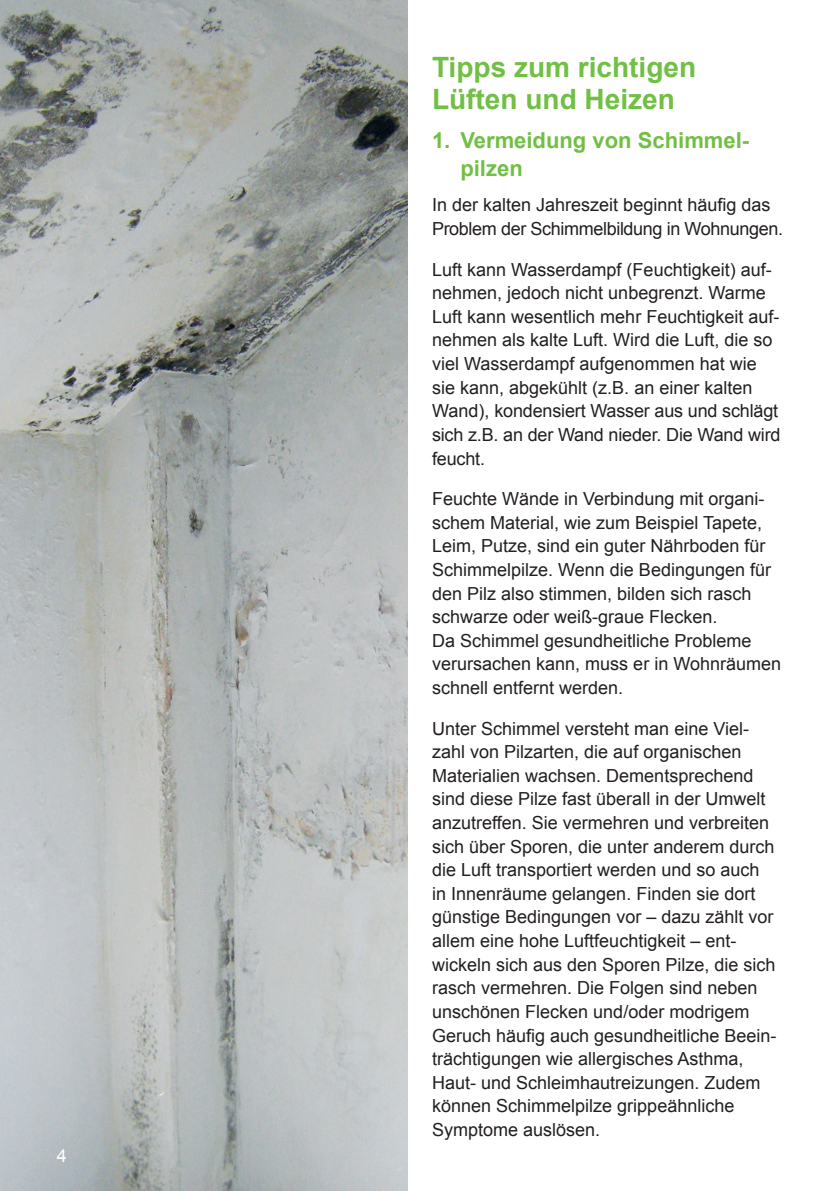
<style>
.page{position:relative;width:840px;height:1191px;background:#fff}
.page>*{position:absolute;margin:0;border:0;box-sizing:border-box;transform-origin:0 0}
.t1{font:700 28px/32px "Arial";color:#71bf44}
.t2{font:700 22px/28px "Arial";color:#71bf44}
.t3{font:18px/23.6px "Arial";color:#231f20}
.t4{font:18px/23.6px "Arial";letter-spacing:-.02em;color:#231f20}
.t5{font:18px "Arial";color:#fff}
</style>
<div class="page">
<img style="left:0;top:0;width:408px;height:1191px">
<p class="t5" style="left:57px;top:1143px;width:12px">4</p>
<h1 class="t1" style="left:432px;top:52px;width:265px">Tipps zum richtigen<br>Lüften und Heizen</h1>
<p class="t2" style="left:460px;top:127px;width:290px;text-indent:-28px">1. Vermeidung von Schimmel&shy;pilzen</p>
<p class="t4" style="left:432px;top:193px;width:352px">In der kalten Jahreszeit beginnt häufig das<br>Problem der Schimmelbildung in Wohnungen.</p>
<p class="t3" style="left:432px;top:258px;width:350px">Luft kann Wasserdampf (Feuchtigkeit) auf&shy;nehmen, jedoch nicht unbegrenzt. Warme Luft kann wesentlich mehr Feuchtigkeit auf&shy;nehmen als kalte Luft. Wird die Luft, die so viel Wasserdampf aufgenommen hat wie sie kann, abgekühlt (z.B. an einer kalten Wand), kondensiert Wasser aus und schlägt sich z.B. an der Wand nieder. Die Wand wird feucht.</p>
<p class="t3" style="left:432px;top:487px;width:350px">Feuchte Wände in Verbindung mit organi&shy;schem Material, wie zum Beispiel Tapete, Leim, Putze, sind ein guter Nährboden für Schimmelpilze. Wenn die Bedingungen für den Pilz also stimmen, bilden sich rasch schwarze oder weiß-graue Flecken.<br>Da Schimmel gesundheitliche Probleme verursachen kann, muss er in Wohnräumen schnell entfernt werden.</p>
<p class="t3" style="left:432px;top:716px;width:346px">Unter Schimmel versteht man eine Viel&shy;zahl von Pilzarten, die auf organischen Materialien wachsen. Dementsprechend sind diese Pilze fast überall in der Umwelt anzutreffen. Sie vermehren und verbreiten sich über Sporen, die unter anderem durch die Luft transportiert werden und so auch in Innenräume gelangen. Finden sie dort günstige Bedingungen vor – dazu zählt vor allem eine hohe Luftfeuchtigkeit – ent&shy;wickeln sich aus den Sporen Pilze, die sich rasch vermehren. Die Folgen sind neben unschönen Flecken und/oder modrigem Geruch häufig auch gesundheitliche Beein&shy;trächtigungen wie allergisches Asthma, Haut- und Schleimhautreizungen. Zudem können Schimmelpilze grippeähnliche Symptome auslösen.</p>
</div>
